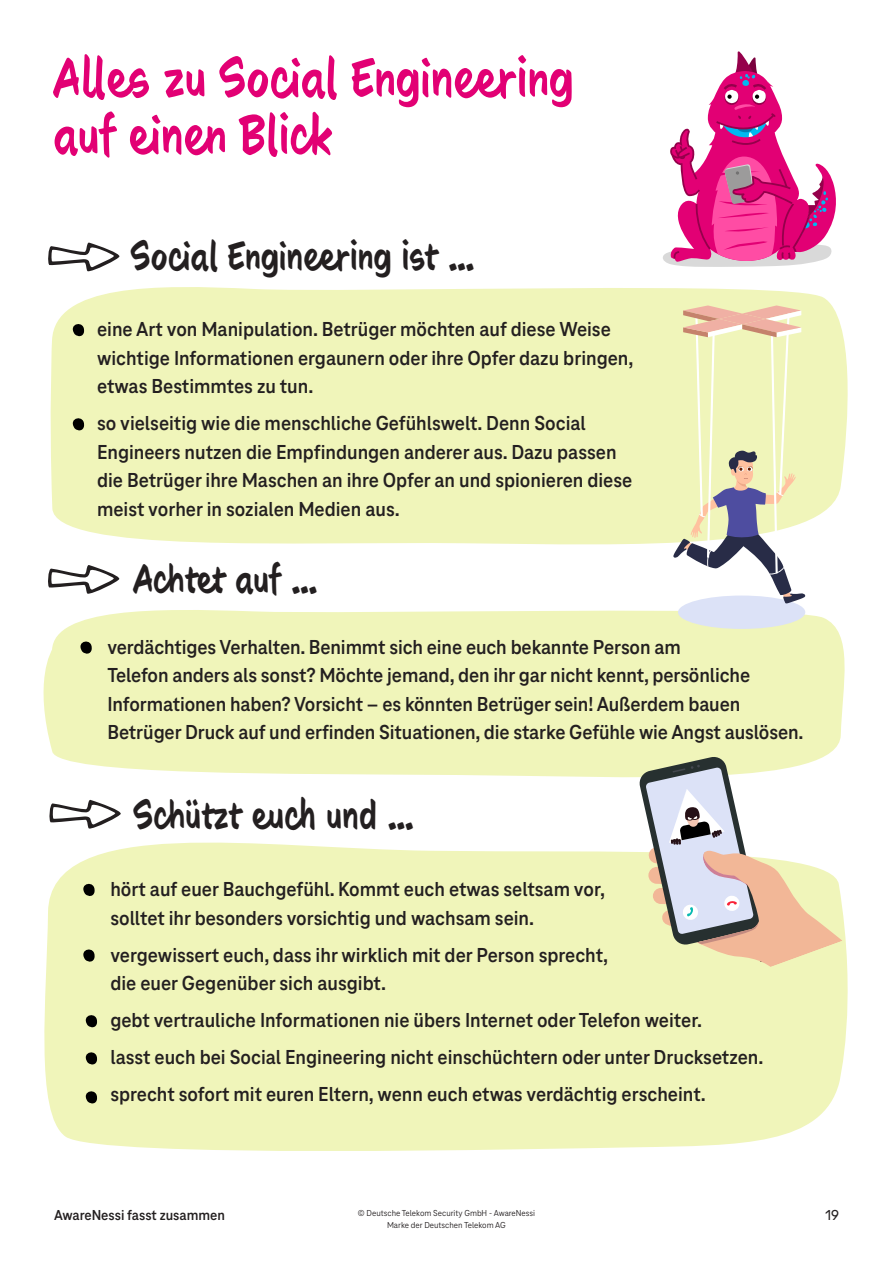
<style>
.page{position:relative;width:893px;height:1263px;background:#fff}
.page>*{position:absolute;margin:0;border:0;box-sizing:border-box;transform-origin:0 0}
.t1{font:700 57px/57px "Tele Neo Marker";letter-spacing:.025em;color:#e20074}
.t2{font:700 42px "Tele Neo Marker";letter-spacing:.025em;color:#231f20}
.t3{font:700 21px/28.5px "Tele Neo";color:#231f20}
.t4{font:700 15px "Tele Neo";color:#231f20}
.t5{font:500 15px "Tele Neo";color:#231f20}
.t6{font:9px/12px "Tele Neo";color:#231f20;text-align:center}
</style>
<div class="page">
<svg style="left:663px;top:51px;width:173px;height:216px"></svg>
<div style="left:43px;top:609px;width:802px;height:169px;background:#f0f5ba"></div>
<div style="left:50px;top:287px;width:798px;height:258px;background:#f0f5ba"></div>
<div style="left:44px;top:842px;width:804px;height:309px;background:#f0f5ba"></div>
<svg style="left:48px;top:243px;width:72px;height:29px"></svg>
<svg style="left:48px;top:565px;width:72px;height:29px"></svg>
<svg style="left:49px;top:800px;width:72px;height:29px"></svg>
<svg style="left:67px;top:319px;width:19px;height:18px"></svg>
<svg style="left:67px;top:414px;width:19px;height:18px"></svg>
<svg style="left:77px;top:879px;width:19px;height:18px"></svg>
<svg style="left:80px;top:1010px;width:19px;height:18px"></svg>
<svg style="left:80px;top:1048px;width:19px;height:18px"></svg>
<svg style="left:80px;top:1086px;width:19px;height:19px"></svg>
<svg style="left:77px;top:945px;width:19px;height:18px"></svg>
<svg style="left:75px;top:637px;width:18px;height:18px"></svg>
<svg style="left:638px;top:756px;width:204px;height:211px"></svg>
<div style="left:678px;top:595px;width:127px;height:34px;background:#dce2f7;border-radius:50%"></div>
<svg style="left:673px;top:305px;width:132px;height:299px"></svg>
<h1 class="t1" style="left:54px;top:48px;width:520px">Alles zu Social Engineering auf einen Blick</h1>
<h2 class="t2" style="left:132px;top:228px;width:344px">Social Engineering ist …</h2>
<p class="t3" style="left:97px;top:315px;width:538px">eine Art von Manipulation. Betrüger möchten auf diese Weise wichtige Informationen ergaunern oder ihre Opfer dazu bringen, etwas Bestimmtes zu tun.</p>
<p class="t3" style="left:97px;top:409px;width:537px">so vielseitig wie die menschliche Gefühlswelt. Denn Social Engineers nutzen die Empfindungen anderer aus. Dazu passen die Betrüger ihre Maschen an ihre Opfer an und spionieren diese meist vorher in sozialen Medien aus.</p>
<h2 class="t2" style="left:134px;top:552px;width:185px">Achtet auf …</h2>
<p class="t3" style="left:108px;top:633px;width:697px">verdächtiges Verhalten. Benimmt sich eine euch bekannte Person am<br>Telefon anders als sonst? Möchte jemand, den ihr gar nicht kennt, persönliche Informationen haben? Vorsicht – es könnten Betrüger sein! Außerdem bauen Betrüger Druck auf und erfinden Situationen, die starke Gefühle wie Angst auslösen.</p>
<h2 class="t2" style="left:135px;top:788px;width:281px">Schützt euch und …</h2>
<p class="t3" style="left:110px;top:875px;width:496px">hört auf euer Bauchgefühl. Kommt euch etwas seltsam vor, solltet ihr besonders vorsichtig und wachsam sein.</p>
<p class="t3" style="left:110px;top:941px;width:499px">vergewissert euch, dass ihr wirklich mit der Person sprecht, die euer Gegenüber sich ausgibt.</p>
<p class="t3" style="left:110px;top:1002px;width:654px;line-height:37px">gebt vertrauliche Informationen nie übers Internet oder Telefon weiter.<br>lasst euch bei Social Engineering nicht einschüchtern oder unter Drucksetzen. sprecht sofort mit euren Eltern, wenn euch etwas verdächtig erscheint.</p>
<p class="t4" style="left:54px;top:1207px;width:172px">AwareNessi fasst zusammen</p>
<p class="t6" style="left:358px;top:1207px;width:179px">© Deutsche Telekom Security GmbH - AwareNessi<br>Marke der Deutschen Telekom AG</p>
<p class="t5" style="left:825px;top:1207px;width:15px">19</p>
</div>
